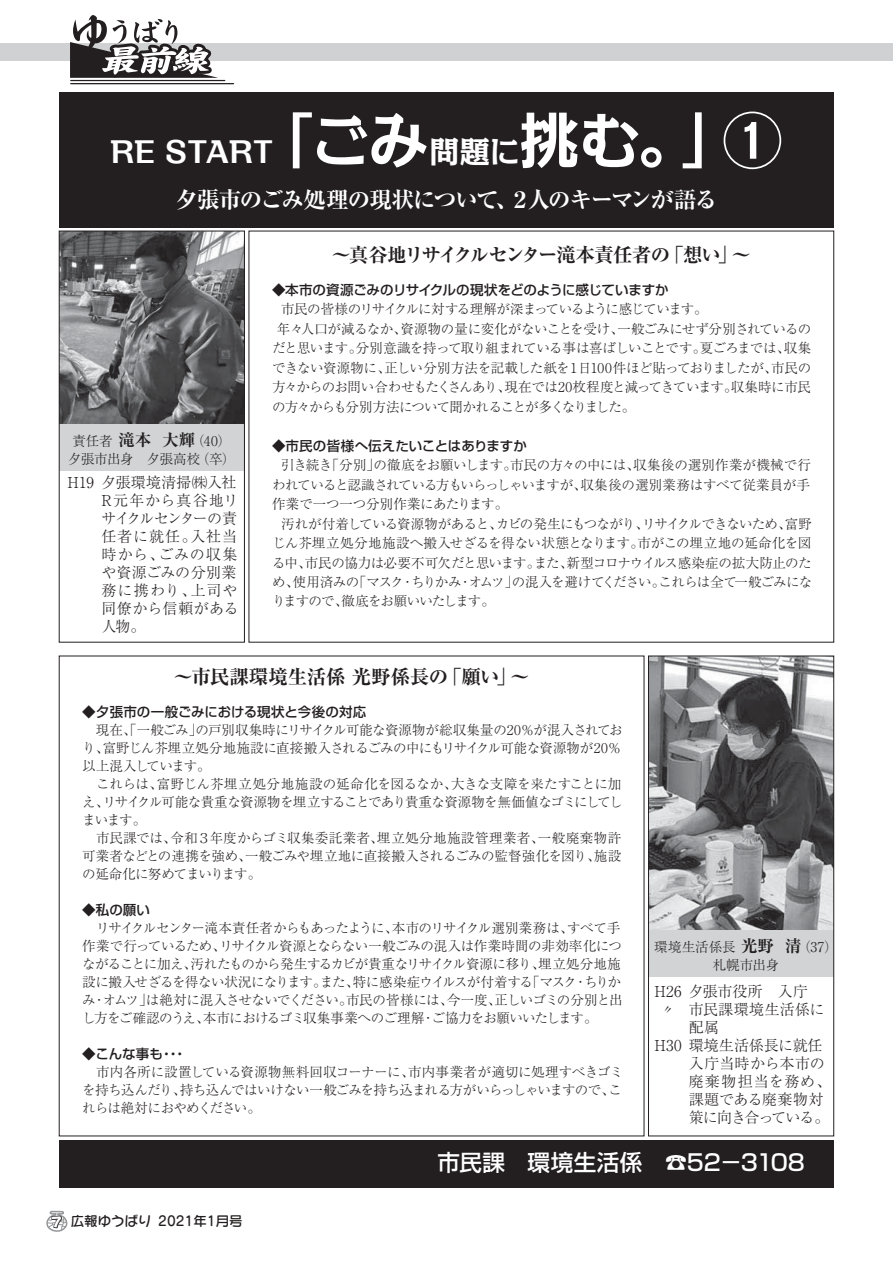
<style>
.page{position:relative;width:893px;height:1263px;background:#fff}
.page>*{position:absolute;margin:0;border:0;box-sizing:border-box;transform-origin:0 0}
.t1{font:30px "Kakumin Pro Bold 90 msp RKSJ H";color:#fff}
.t2{font:22.5px "Ryumin Pro Ex Bold 90 msp RKSJ H";letter-spacing:-.055em;color:#fff}
.t3{font:22.5px "Shin Go Pro Medium 90 msp RKSJ H";letter-spacing:.01em;color:#fff}
.t4{font:19.5px "Ryumin Pro Ex Bold 90 msp RKSJ H";letter-spacing:-.065em;color:#231f20}
.t5{font:19.5px "Ryumin Pro Ex Bold 90 msp RKSJ H";letter-spacing:-.03em;color:#231f20}
.t6{font:15px/18px "Ryumin Pro Light 90 msp RKSJ V";letter-spacing:.015em;color:#231f20;text-align:center}
.t7{font:15px/18px "Ryumin Pro Light 90 msp RKSJ V";letter-spacing:-.005em;color:#231f20}
.t8{font:13.5px/18px "Ryumin Pro Light 90 msp RKSJ V";letter-spacing:-.04em;color:#231f20;text-align:justify}
.t9{font:13.5px "Shin Go Pro Medium 90 msp RKSJ H";letter-spacing:-.005em;color:#231f20}
.t10{font:13.5px "Ryumin Pro Light 90 msp RKSJ V";letter-spacing:-.07em;color:#231f20}
.t11{font:13.5px "Ryumin Pro Light 90 msp RKSJ V";letter-spacing:-.09em;color:#231f20}
.t12{font:13.5px/18px "Ryumin Pro Light 90 msp RKSJ V";letter-spacing:-.02em;color:#231f20;text-align:center}
.t13{font:13.5px/18px "Ryumin Pro Light 90 msp RKSJ V";letter-spacing:-.005em;color:#231f20;text-align:center}
.t14{font:13.5px "Seurat Capie Pro DB 90 msp RKSJ H";color:#231f20}
.s1{font-size:60px}
.s2{font-family:"Ryumin Pro Ex Bold 90 msp RKSJ H";font-size:16.5px}
.s3{font-family:"Pop Happiness Std EB 90 msp RKSJ H";font-size:15px;color:#fff}
</style>
<div class="page">
<div style="left:59px;top:92px;width:775px;height:136px;background:#231f20"></div>
<div style="left:59px;top:1140px;width:775px;height:48px;background:#231f20"></div>
<img style="left:650px;top:658px;width:182px;height:272px">
<svg style="left:58px;top:230px;width:776px;height:413px"></svg>
<div style="left:649px;top:930px;width:185px;height:47px;background:#d1d3d4"></div>
<div style="left:648px;top:656px;width:186px;height:480px;border:1px solid #231f20"></div>
<div style="left:0;top:43px;width:893px;height:18px;background:#cfd1d3"></div>
<svg style="left:70px;top:15px;width:148px;height:70px"></svg>
<hr style="left:71px;top:80px;width:154px;height:1px;background:#231f20">
<hr style="left:71px;top:83px;width:163px;height:1px;background:#231f20">
<svg style="left:46px;top:1211px;width:21px;height:21px"></svg>
<h1 class="t1" style="left:110px;top:141px;width:673px">RE START<span class="s1">「ごみ</span>問題に<span class="s1">挑む。」①</span></h1>
<h2 class="t2" style="left:176px;top:191px;width:543px">夕張市のごみ処理の現状について、２人のキーマンが語る</h2>
<p class="t12" style="left:68px;top:433px;width:169px">責任者<span class="s2">滝本 大輝</span>（40）夕張市出身　夕張高校（卒）</p>
<p class="t6" style="left:101px;top:476px;width:139px;text-align:left;text-indent:-34px">H19 夕張環境清掃㈱入社<br>R元年から真谷地リサイクルセンターの責任者に就任。入社当時から、ごみの収集や資源ごみの分別業務に携わり、上司や同僚から信頼がある人物。</p>
<h3 class="t4" style="left:332px;top:247px;width:421px">～真谷地リサイクルセンター滝本責任者の「想い」～</h3>
<p class="t9" style="left:272px;top:284px;width:398px">◆本市の資源ごみのリサイクルの現状をどのように感じていますか</p>
<p class="t10" style="left:281px;top:304px;width:428px">市民の皆様のリサイクルに対する理解が深まっているように感じています。</p>
<p class="t8" style="left:277px;top:321px;width:536px">年々人口が減るなか、資源物の量に変化がないことを受け、一般ごみにせず分別されているの</p>
<p class="t8" style="left:272px;top:341px;width:541px">だと思います。分別意識を持って取り組まれている事は喜ばしいことです。夏ごろまでは、収集</p>
<p class="t8" style="left:272px;top:360px;width:541px">できない資源物に、正しい分別方法を記載した紙を１日100件ほど貼っておりましたが、市民の</p>
<p class="t8" style="left:272px;top:380px;width:540px">方々からのお問い合わせもたくさんあり、現在では20枚程度と減ってきています。収集時に市民</p>
<p class="t11" style="left:272px;top:401px;width:365px">の方々からも分別方法について聞かれることが多くなりました。</p>
<p class="t9" style="left:272px;top:440px;width:256px">◆市民の皆様へ伝えたいことはありますか</p>
<p class="t8" style="left:272px;top:457px;width:540px;line-height:19.5px;text-indent:9px">引き続き「分別」の徹底をお願いします。市民の方々の中には、収集後の選別作業が機械で行われていると認識されている方もいらっしゃいますが、収集後の選別業務はすべて従業員が手作業で一つ一つ分別作業にあたります。　　</p>
<p class="t8" style="left:272px;top:516px;width:542px;line-height:19.5px;text-indent:9px">汚れが付着している資源物があると、カビの発生にもつながり、リサイクルできないため、富野じん芥埋立処分地施設へ搬入せざるを得ない状態となります。市がこの埋立地の延命化を図る中、市民の協力は必要不可欠だと思います。また、新型コロナウイルス感染症の拡大防止のため、使用済みの「マスク・ちりかみ・オムツ」の混入を避けてください。これらは全て一般ごみになりますので、徹底をお願いいたします。</p>
<h3 class="t5" style="left:173px;top:669px;width:358px">～市民課環境生活係 光野係長の「願い」～</h3>
<p class="t9" style="left:82px;top:707px;width:285px">◆夕張市の一般ごみにおける現状と今後の対応</p>
<p class="t8" style="left:82px;top:723px;width:542px;text-align:left">　現在、「一般ごみ」の戸別収集時にリサイクル可能な資源物が総収集量の20％が混入されており、富野じん芥埋立処分地施設に直接搬入されるごみの中にもリサイクル可能な資源物が20％以上混入しています。<br>　これらは、富野じん芥埋立処分地施設の延命化を図るなか、大きな支障を来たすことに加え、リサイクル可能な貴重な資源物を埋立することであり貴重な資源物を無価値なゴミにしてしまいます。<br>　市民課では、令和３年度からゴミ収集委託業者、埋立処分地施設管理業者、一般廃棄物許可業者などとの連携を強め、一般ごみや埋立地に直接搬入されるごみの監督強化を図り、施設の延命化に努めてまいります。</p>
<p class="t9" style="left:82px;top:905px;width:69px">◆私の願い</p>
<p class="t8" style="left:82px;top:920px;width:542px;text-align:left">　リサイクルセンター滝本責任者からもあったように、本市のリサイクル選別業務は、すべて手作業で行っているため、リサイクル資源とならない一般ごみの混入は作業時間の非効率化につながることに加え、汚れたものから発生するカビが貴重なリサイクル資源に移り、埋立処分地施設に搬入せざるを得ない状況になります。また、特に感染症ウイルスが付着する「マスク・ちりかみ・オムツ」は絶対に混入させないでください。市民の皆様には、今一度、正しいゴミの分別と出し方をご確認のうえ、本市におけるゴミ収集事業へのご理解・ご協力をお願いいたします。</p>
<p class="t9" style="left:82px;top:1049px;width:106px">◆こんな事も・・・</p>
<p class="t8" style="left:82px;top:1064px;width:542px">　市内各所に設置している資源物無料回収コーナーに、市内事業者が適切に処理すべきゴミを持ち込んだり、持ち込んではいけない一般ごみを持ち込まれる方がいらっしゃいますので、これらは絶対におやめください。</p>
<p class="t13" style="left:654px;top:940px;width:185px">環境生活係長<span class="s2">光野 清</span>（37）札幌市出身</p>
<p class="t7" style="left:689px;top:984px;width:144px">夕張市役所　入庁<br>市民課環境生活係に配属<br>環境生活係長に就任入庁当時から本市の廃棄物担当を務め、課題である廃棄物対策に向き合っている。</p>
<p class="t6" style="left:654px;top:984px;width:29px">H26〃</p>
<p class="t6" style="left:654px;top:1038px;width:29px">H30</p>
<p class="t14" style="left:49px;top:1216px;width:195px"><span class="s3">７</span>広報ゆうばり 2021年1月号</p>
<h2 class="t3" style="left:437px;top:1154px;width:369px">市民課　環境生活係　☎52－3108</h2>
</div>
